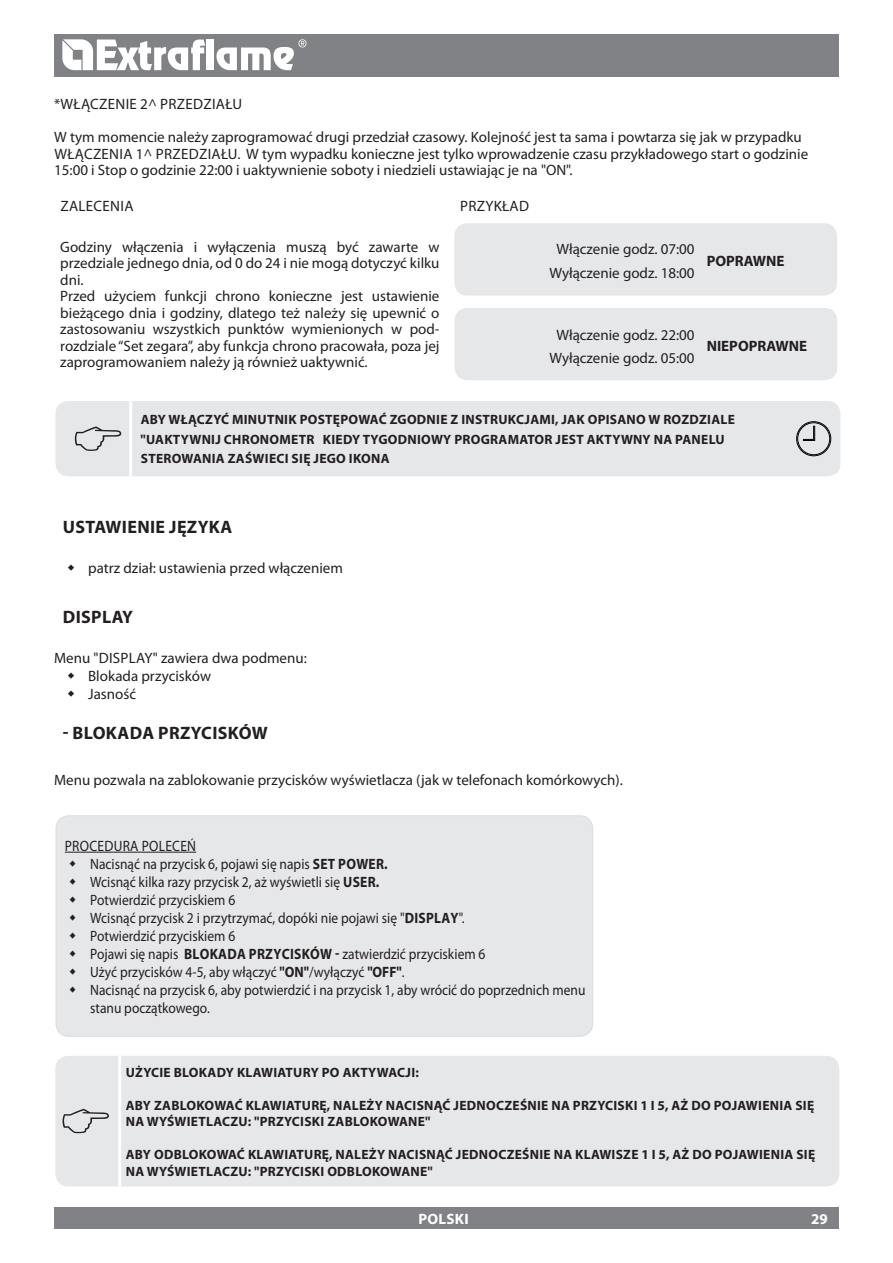
<style>
.page{position:relative;width:893px;height:1263px;background:#fff}
.page>*{position:absolute;margin:0;border:0;box-sizing:border-box;transform-origin:0 0}
.Sottocapitolo{font:700 18px "Myriad Pro";letter-spacing:.02em;color:#231f20}
.Sottocapitolo_1{font:700 18px "Myriad Pro";letter-spacing:.02em;color:#231f20}
.Testo_normale{font:15px/16.5px "Myriad Pro";color:#231f20;text-align:justify}
.Testo_normale-2{font:15px/18px "Myriad Pro";color:#231f20;scale:.9 1}
.Testo_normale-3{font:15px "Myriad Pro";letter-spacing:.02em;color:#231f20}
.Testo_normale-4{font:700 15px "Myriad Pro";color:#231f20}
.t1{font:700 15px "Myriad Pro";letter-spacing:.02em;color:#fff}
.Testo_normale-5{font:700 13.5px/16.5px "Myriad Pro";letter-spacing:.02em;color:#231f20}
.tabella_attenzioni{font:700 13.5px/19.5px "Myriad Pro";letter-spacing:.02em;color:#231f20}
.s1{font-weight:700}
</style>
<div class="page">
<div style="left:454px;top:223px;width:383px;height:73px;background:#e6e7e9;border-radius:13px"></div>
<div style="left:455px;top:308px;width:382px;height:72px;background:#e6e7e9;border-radius:13px"></div>
<div style="left:54px;top:34px;width:785px;height:43px;background:#808285"></div>
<svg style="left:62px;top:39px;width:143px;height:31px"></svg>
<div style="left:207px;top:40px;width:7px;height:30px;background:#fff"></div>
<svg style="left:216px;top:39px;width:90px;height:31px"></svg>
<div style="left:54px;top:1208px;width:785px;height:21px;background:#808285"></div>
<div style="left:55px;top:401px;width:785px;height:75px;background:#e6e7e9;border-radius:13px"></div>
<hr style="left:129px;top:401px;width:3px;height:75px;background:#fff">
<svg style="left:803px;top:426px;width:12px;height:15px"></svg>
<div style="left:797px;top:422px;width:33px;height:33px;border:1px solid #000;border-radius:50%"></div>
<div style="left:796px;top:421px;width:35px;height:35px;border:1px solid #000;border-radius:50%"></div>
<div style="left:56px;top:816px;width:537px;height:220px;background:#e6e7e9;border-radius:13px"></div>
<hr style="left:65px;top:852px;width:131px;height:1px;background:#231f20">
<div style="left:56px;top:815px;width:537px;height:221px;border:1px solid #dcdddf;border-radius:13px"></div>
<div style="left:55px;top:1056px;width:784px;height:130px;background:#e6e7e9;border-radius:13px"></div>
<hr style="left:118px;top:1056px;width:3px;height:130px;background:#fff">
<p class="Testo_normale-3" style="left:54px;top:95px;width:189px">*WŁĄCZENIE 2^ PRZEDZIAŁU</p>
<p class="Testo_normale" style="left:54px;top:129px;width:755px;text-align:left">W tym momencie należy zaprogramować drugi przedział czasowy. Kolejność jest ta sama i powtarza się jak w przypadku<br>WŁĄCZENIA 1^ PRZEDZIAŁU. W tym wypadku konieczne jest tylko wprowadzenie czasu przykładowego start o godzinie<br>15:00 i Stop o godzinie 22:00 i uaktywnienie soboty i niedzieli ustawiając je na "ON".</p>
<p class="Testo_normale-3" style="left:60px;top:197px;width:75px">ZALECENIA</p>
<p class="Testo_normale-3" style="left:460px;top:197px;width:70px">PRZYKŁAD</p>
<p class="Testo_normale" style="left:60px;top:238px;width:381px">Godziny włączenia i wyłączenia muszą być zawarte w przedziale jednego dnia, od 0 do 24 i nie mogą dotyczyć kilku dni.</p>
<p class="Testo_normale" style="left:60px;top:288px;width:381px">Przed użyciem funkcji chrono konieczne jest ustawienie bieżącego dnia i godziny, dlatego też należy się upewnić o zastosowaniu wszystkich punktów wymienionych w pod&shy;rozdziale “Set zegara”, aby funkcja chrono pracowała, poza jej zaprogramowaniem należy ją również uaktywnić.</p>
<p class="Testo_normale" style="left:556px;top:241px;width:140px">Włączenie godz. 07:00</p>
<p class="Testo_normale" style="left:549px;top:264px;width:147px">Wyłączenie godz. 18:00</p>
<p class="Testo_normale-4" style="left:707px;top:251px;width:79px">POPRAWNE</p>
<p class="Testo_normale" style="left:556px;top:326px;width:140px">Włączenie godz. 22:00</p>
<p class="Testo_normale" style="left:549px;top:349px;width:147px">Wyłączenie godz. 05:00</p>
<p class="Testo_normale-4" style="left:707px;top:336px;width:102px">NIEPOPRAWNE</p>
<p class="tabella_attenzioni" style="left:141px;top:409px;width:596px">ABY WŁĄCZYĆ MINUTNIK POSTĘPOWAĆ ZGODNIE Z INSTRUKCJAMI, JAK OPISANO W ROZDZIALE "UAKTYWNIJ CHRONOMETR KIEDY TYGODNIOWY PROGRAMATOR JEST AKTYWNY NA PANELU<br>STEROWANIA ZAŚWIECI SIĘ JEGO IKONA</p>
<p class="Sottocapitolo" style="left:63px;top:515px;width:171px">USTAWIENIE JĘZYKA</p>
<p class="Testo_normale" style="left:88px;top:559px;width:256px">patrz dział: ustawienia przed włączeniem</p>
<p class="Sottocapitolo" style="left:63px;top:606px;width:72px">DISPLAY</p>
<p class="Testo_normale" style="left:54px;top:649px;width:254px">Menu "DISPLAY" zawiera dwa podmenu:</p>
<p class="Testo_normale" style="left:88px;top:667px;width:124px">Blokada przycisków</p>
<p class="Testo_normale" style="left:88px;top:685px;width:49px">Jasność</p>
<p class="Sottocapitolo_1" style="left:63px;top:721px;width:207px">- BLOKADA PRZYCISKÓW</p>
<p class="Testo_normale" style="left:54px;top:772px;width:570px">Menu pozwala na zablokowanie przycisków wyświetlacza (jak w telefonach komórkowych).</p>
<p class="Testo_normale-2" style="left:90px;top:836px;width:552px;text-indent:-25px">PROCEDURA POLECEŃ<br>Nacisnąć na przycisk 6, pojawi się napis <span class="s1">SET POWER.<br></span>Wcisnąć kilka razy przycisk 2, aż wyświetli się <span class="s1">USER.<br></span>Potwierdzić przyciskiem 6<br>Wcisnąć przycisk 2 i przytrzymać, dopóki nie pojawi się "<span class="s1">DISPLAY</span>".<br>Potwierdzić przyciskiem 6<br>Pojawi się napis <span class="s1">BLOKADA PRZYCISKÓW -</span> zatwierdzić przyciskiem 6<br>Użyć przycisków 4-5, aby włączyć <span class="s1">"ON"</span>/wyłączyć <span class="s1">"OFF"</span>.<br>Nacisnąć na przycisk 6, aby potwierdzić i na przycisk 1, aby wrócić do poprzednich menu stanu początkowego.</p>
<p class="Testo_normale-5" style="left:126px;top:1063px;width:295px">UŻYCIE BLOKADY KLAWIATURY PO AKTYWACJI:</p>
<p class="Testo_normale-5" style="left:126px;top:1096px;width:690px">ABY ZABLOKOWAĆ KLAWIATURĘ, NALEŻY NACISNĄĆ JEDNOCZEŚNIE NA PRZYCISKI 1 I 5, AŻ DO POJAWIENIA SIĘ<br>NA WYŚWIETLACZU: "PRZYCISKI ZABLOKOWANE"</p>
<p class="Testo_normale-5" style="left:126px;top:1146px;width:691px">ABY ODBLOKOWAĆ KLAWIATURĘ, NALEŻY NACISNĄĆ JEDNOCZEŚNIE NA KLAWISZE 1 I 5, AŻ DO POJAWIENIA SIĘ<br>NA WYŚWIETLACZU: "PRZYCISKI ODBLOKOWANE"</p>
<p class="t1" style="left:811px;top:1209px;width:18px">29</p>
<p class="t1" style="left:419px;top:1209px;width:52px">POLSKI</p>
</div>
